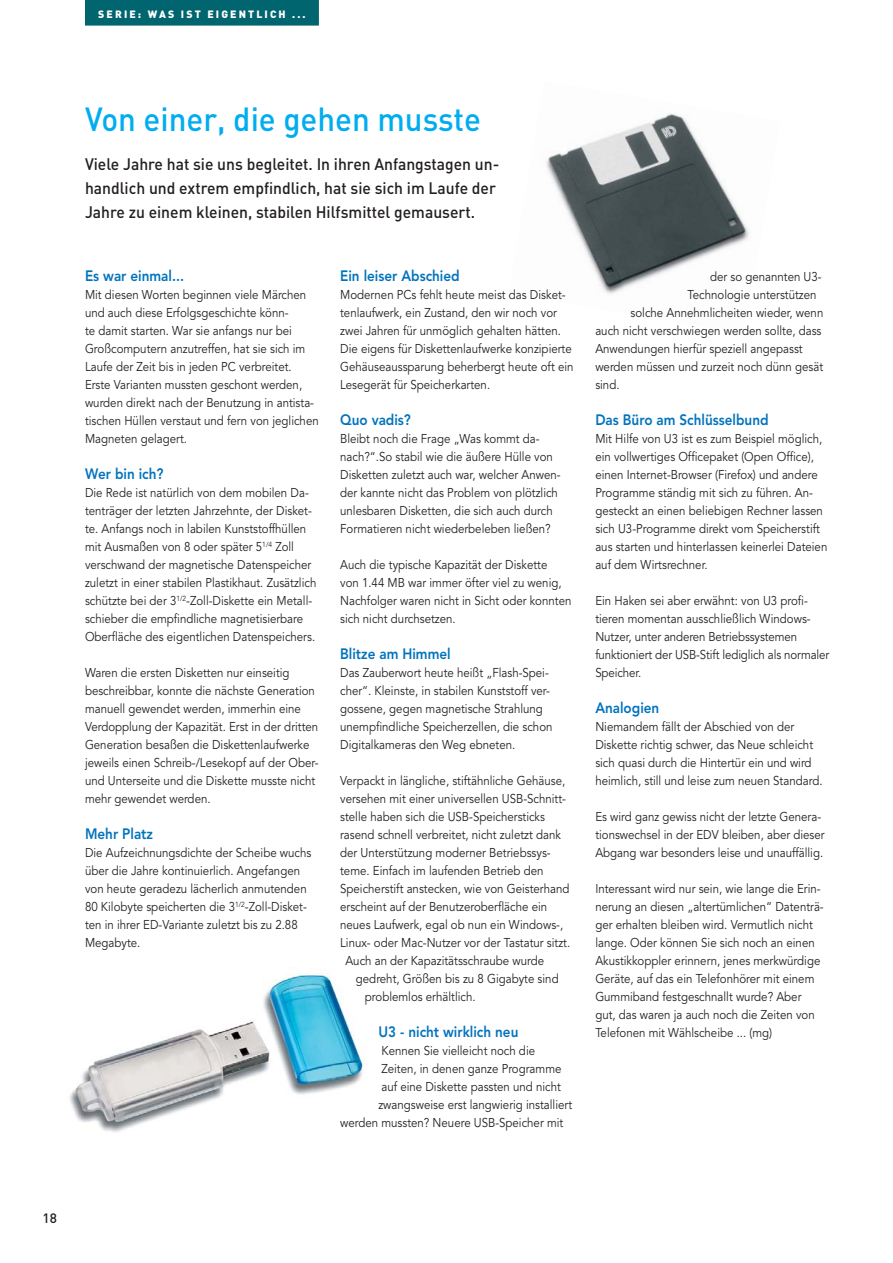
<style>
.page{position:relative;width:893px;height:1263px;background:#fff}
.page>*{position:absolute;margin:0;border:0;box-sizing:border-box;transform-origin:0 0}
.t1{font:500 33px "DIN";color:#00adef;scale:.95 1}
.t2{font:500 16.5px/24px "DIN";color:#231f20;scale:.95 1}
.t3{font:800 15px "Avenir";color:#0073bd;scale:.9 1}
.t4{font:500 13.5px "DIN";color:#231f20}
.t5{font:12.75px/18px "Avenir";color:#231f20;scale:.9 1}
.t6{font:900 10.5px "DIN";letter-spacing:.2em;color:#fff}
</style>
<div class="page">
<img style="left:546px;top:113px;width:204px;height:181px">
<img style="left:69px;top:969px;width:296px;height:163px">
<div style="left:85px;top:0;width:234px;height:26px;background:#00656e"></div>
<p class="t6" style="left:98px;top:10px;width:209px">SERIE: WAS IST EIGENTLICH ...</p>
<h1 class="t1" style="left:85px;top:107px;width:418px">Von einer, die gehen musste</h1>
<p class="t2" style="left:85px;top:154px;width:438px">Viele Jahre hat sie uns begleitet. In ihren Anfangstagen un&shy;handlich und extrem empfindlich, hat sie sich im Laufe der<br>Jahre zu einem kleinen, stabilen Hilfsmittel gemausert.</p>
<p class="t3" style="left:85px;top:270px;width:111px">Es war einmal...</p>
<p class="t5" style="left:85px;top:287px;width:261px">Mit diesen Worten beginnen viele Märchen und auch diese Erfolgsgeschichte könn-<br>te damit starten. War sie anfangs nur bei Großcomputern anzutreffen, hat sie sich im Laufe der Zeit bis in jeden PC verbreitet.<br>Erste Varianten mussten geschont werden, wurden direkt nach der Benutzung in antista&shy;tischen Hüllen verstaut und fern von jeglichen Magneten gelagert.</p>
<p class="t3" style="left:85px;top:468px;width:89px">Wer bin ich?</p>
<p class="t5" style="left:85px;top:485px;width:259px">Die Rede ist natürlich von dem mobilen Da&shy;tenträger der letzten Jahrzehnte, der Disket&shy;te. Anfangs noch in labilen Kunststoffhüllen mit Ausmaßen von 8 oder später 5<sup>1/4</sup> Zoll verschwand der magnetische Datenspeicher zuletzt in einer stabilen Plastikhaut. Zusätzlich schützte bei der 3<sup>1/2</sup>-Zoll-Diskette ein Metall&shy;schieber die empfindliche magnetisierbare Oberfläche des eigentlichen Datenspeichers.</p>
<p class="t5" style="left:85px;top:665px;width:261px">Waren die ersten Disketten nur einseitig beschreibbar, konnte die nächste Generation manuell gewendet werden, immerhin eine Verdopplung der Kapazität. Erst in der dritten Generation besaßen die Diskettenlaufwerke jeweils einen Schreib-/Lesekopf auf der Ober&shy;und Unterseite und die Diskette musste nicht mehr gewendet werden.</p>
<p class="t3" style="left:85px;top:828px;width:77px">Mehr Platz</p>
<p class="t5" style="left:85px;top:845px;width:253px">Die Aufzeichnungsdichte der Scheibe wuchs über die Jahre kontinuierlich. Angefangen von heute geradezu lächerlich anmutenden 80 Kilobyte speicherten die 3<sup>1/2</sup>-Zoll-Disket&shy;ten in ihrer ED-Variante zuletzt bis zu 2.88<br>Megabyte.</p>
<p class="t3" style="left:340px;top:270px;width:134px">Ein leiser Abschied</p>
<p class="t5" style="left:340px;top:287px;width:261px">Modernen PCs fehlt heute meist das Disket&shy;tenlaufwerk, ein Zustand, den wir noch vor zwei Jahren für unmöglich gehalten hätten.<br>Die eigens für Diskettenlaufwerke konzipierte Gehäuseaussparung beherbergt heute oft ein Lesegerät für Speicherkarten.</p>
<p class="t3" style="left:340px;top:414px;width:80px">Quo vadis?</p>
<p class="t5" style="left:340px;top:431px;width:246px">Bleibt noch die Frage „Was kommt da&shy;nach?“.So stabil wie die äußere Hülle von Disketten zuletzt auch war, welcher Anwen&shy;der kannte nicht das Problem von plötzlich unlesbaren Disketten, die sich auch durch Formatieren nicht wiederbeleben ließen?</p>
<p class="t5" style="left:340px;top:557px;width:258px">Auch die typische Kapazität der Diskette<br>von 1.44 MB war immer öfter viel zu wenig, Nachfolger waren nicht in Sicht oder konnten sich nicht durchsetzen.</p>
<p class="t3" style="left:340px;top:648px;width:124px">Blitze am Himmel</p>
<p class="t5" style="left:340px;top:665px;width:237px">Das Zauberwort heute heißt „Flash-Spei&shy;cher“. Kleinste, in stabilen Kunststoff ver&shy;gossene, gegen magnetische Strahlung unempfindliche Speicherzellen, die schon Digitalkameras den Weg ebneten.</p>
<p class="t5" style="left:340px;top:773px;width:252px">Verpackt in längliche, stiftähnliche Gehäuse,</p>
<p class="t5" style="left:340px;top:791px;width:252px">versehen mit einer universellen USB-Schnitt-</p>
<p class="t5" style="left:340px;top:809px;width:229px">stelle haben sich die USB-Speichersticks</p>
<p class="t5" style="left:340px;top:827px;width:247px">rasend schnell verbreitet, nicht zuletzt dank</p>
<p class="t5" style="left:340px;top:845px;width:235px">der Unterstützung moderner Betriebssys-</p>
<p class="t5" style="left:340px;top:863px;width:227px">teme. Einfach im laufenden Betrieb den</p>
<p class="t5" style="left:340px;top:881px;width:256px">Speicherstift anstecken, wie von Geisterhand</p>
<p class="t5" style="left:340px;top:899px;width:231px">erscheint auf der Benutzeroberfläche ein</p>
<p class="t5" style="left:340px;top:917px;width:249px">neues Laufwerk, egal ob nun ein Windows-,</p>
<p class="t5" style="left:340px;top:935px;width:257px">Linux- oder Mac-Nutzer vor der Tastatur sitzt.</p>
<p class="t5" style="left:345px;top:953px;width:222px">Auch an der Kapazitätsschraube wurde</p>
<p class="t5" style="left:356px;top:971px;width:227px">gedreht, Größen bis zu 8 Gigabyte sind</p>
<p class="t5" style="left:365px;top:989px;width:124px">problemlos erhältlich.</p>
<p class="t3" style="left:378px;top:1026px;width:157px">U3 - nicht wirklich neu</p>
<p class="t5" style="left:381px;top:1043px;width:172px">Kennen Sie vielleicht noch die</p>
<p class="t5" style="left:381px;top:1061px;width:202px">Zeiten, in denen ganze Programme</p>
<p class="t5" style="left:381px;top:1079px;width:201px">auf eine Diskette passten und nicht</p>
<p class="t5" style="left:378px;top:1097px;width:217px">zwangsweise erst langwierig installiert</p>
<p class="t5" style="left:340px;top:1115px;width:249px">werden mussten? Neuere USB-Speicher mit</p>
<p class="t5" style="left:710px;top:269px;width:125px">der so genannten U3-</p>
<p class="t5" style="left:687px;top:287px;width:145px">Technologie unterstützen</p>
<p class="t5" style="left:630px;top:305px;width:216px">solche Annehmlicheiten wieder, wenn</p>
<p class="t5" style="left:595px;top:323px;width:253px">auch nicht verschwiegen werden sollte, dass</p>
<p class="t5" style="left:595px;top:341px;width:232px">Anwendungen hierfür speziell angepasst</p>
<p class="t5" style="left:595px;top:359px;width:255px">werden müssen und zurzeit noch dünn gesät</p>
<p class="t5" style="left:595px;top:377px;width:28px">sind.</p>
<p class="t3" style="left:595px;top:414px;width:194px">Das Büro am Schlüsselbund</p>
<p class="t5" style="left:595px;top:431px;width:259px">Mit Hilfe von U3 ist es zum Beispiel möglich, ein vollwertiges Officepaket (Open Office), einen Internet-Browser (Firefox) und andere Programme ständig mit sich zu führen. An&shy;gesteckt an einen beliebigen Rechner lassen sich U3-Programme direkt vom Speicherstift aus starten und hinterlassen keinerlei Dateien auf dem Wirtsrechner.</p>
<p class="t5" style="left:595px;top:593px;width:261px">Ein Haken sei aber erwähnt: von U3 profi&shy;tieren momentan ausschließlich Windows-Nutzer, unter anderen Betriebssystemen funktioniert der USB-Stift lediglich als normaler Speicher.</p>
<p class="t3" style="left:595px;top:702px;width:73px">Analogien</p>
<p class="t5" style="left:595px;top:719px;width:254px">Niemandem fällt der Abschied von der Diskette richtig schwer, das Neue schleicht sich quasi durch die Hintertür ein und wird heimlich, still und leise zum neuen Standard.</p>
<p class="t5" style="left:595px;top:809px;width:256px">Es wird ganz gewiss nicht der letzte Genera&shy;tionswechsel in der EDV bleiben, aber dieser<br>Abgang war besonders leise und unauffällig.</p>
<p class="t5" style="left:595px;top:881px;width:255px">Interessant wird nur sein, wie lange die Erin&shy;nerung an diesen „altertümlichen“ Datenträ&shy;ger erhalten bleiben wird. Vermutlich nicht lange. Oder können Sie sich noch an einen Akustikkoppler erinnern, jenes merkwürdige Geräte, auf das ein Telefonhörer mit einem Gummiband festgeschnallt wurde? Aber gut, das waren ja auch noch die Zeiten von Telefonen mit Wählscheibe ... (mg)</p>
<p class="t4" style="left:42px;top:1213px;width:16px">18</p>
</div>
